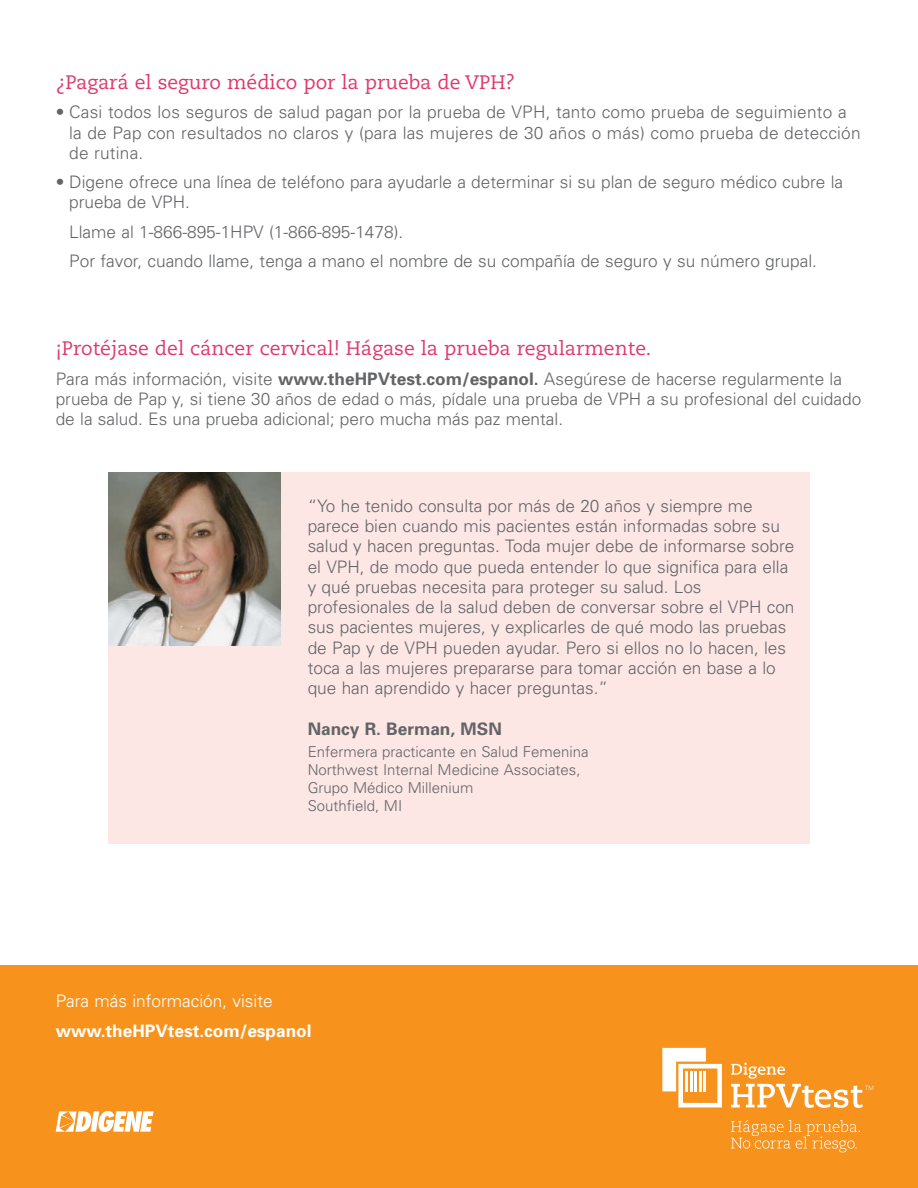
<style>
.page{position:relative;width:918px;height:1188px;background:#fff}
.page>*{position:absolute;margin:0;border:0;box-sizing:border-box;transform-origin:0 0}
.t1{font:19.5px "Caecilia";color:#de396d}
.t2{font:300 17.25px/20.2px "Univers";color:#636466}
.t3{font:700 17.25px "Univers";color:#fff}
.t4{font:300 17.25px "Univers";color:#fff}
.t5{font:700 17.25px "Univers";color:#636466}
.t6{font:300 15px/18px "Univers";color:#636466}
.s1{font-weight:700}
</style>
<div class="page">
<div style="left:0;top:965px;width:918px;height:223px;background:#f7931d"></div>
<svg style="left:662px;top:1048px;width:60px;height:59px"></svg>
<svg style="left:731px;top:1063px;width:142px;height:45px"></svg>
<svg style="left:731px;top:1120px;width:129px;height:32px"></svg>
<div style="left:108px;top:472px;width:702px;height:372px;background:#fde7e5"></div>
<img style="left:108px;top:472px;width:173px;height:173px">
<svg style="left:56px;top:1111px;width:98px;height:21px"></svg>
<p class="t1" style="left:56px;top:74px;width:461px">¿Pagará el seguro médico por la prueba de VPH?</p>
<p class="t2" style="left:69px;top:104px;width:793px;text-indent:-13px">• Casi todos los seguros de salud pagan por la prueba de VPH, tanto como prueba de seguimiento a la de Pap con resultados no claros y (para las mujeres de 30 años o más) como prueba de detección de rutina.</p>
<p class="t2" style="left:69px;top:173px;width:775px;text-indent:-13px">• Digene ofrece una línea de teléfono para ayudarle a determinar si su plan de seguro médico cubre la prueba de VPH.</p>
<p class="t2" style="left:69px;top:218px;width:749px;line-height:29.2px">Llame al 1-866-895-1HPV (1-866-895-1478).<br>Por favor, cuando llame, tenga a mano el nombre de su compañía de seguro y su número grupal.</p>
<p class="t1" style="left:56px;top:340px;width:597px">¡Protéjase del cáncer cervical! Hágase la prueba regularmente.</p>
<p class="t2" style="left:56px;top:370px;width:807px">Para más información, visite <span class="s1">www.theHPVtest.com/espanol.</span> Asegúrese de hacerse regularmente la prueba de Pap y, si tiene 30 años de edad o más, pídale una prueba de VPH a su profesional del cuidado de la salud. Es una prueba adicional; pero mucha más paz mental.</p>
<p class="t2" style="left:308px;top:497px;width:488px">“Yo he tenido consulta por más de 20 años y siempre me parece bien cuando mis pacientes están informadas sobre su salud y hacen preguntas. Toda mujer debe de informarse sobre el VPH, de modo que pueda entender lo que significa para ella y qué pruebas necesita para proteger su salud. Los profesionales de la salud deben de conversar sobre el VPH con sus pacientes mujeres, y explicarles de qué modo las pruebas de Pap y de VPH pueden ayudar. Pero si ellos no lo hacen, les toca a las mujeres prepararse para tomar acción en base a lo que han aprendido y hacer preguntas.”</p>
<p class="t5" style="left:308px;top:722px;width:196px">Nancy R. Berman, MSN</p>
<p class="t6" style="left:308px;top:744px;width:282px">Enfermera practicante en Salud Femenina<br>Northwest Internal Medicine Associates,<br>Grupo Médico Millenium<br>Southfield, MI</p>
<p class="t4" style="left:56px;top:995px;width:219px">Para más información, visite</p>
<p class="t3" style="left:56px;top:1024px;width:257px">www.theHPVtest.com/espanol</p>
</div>
